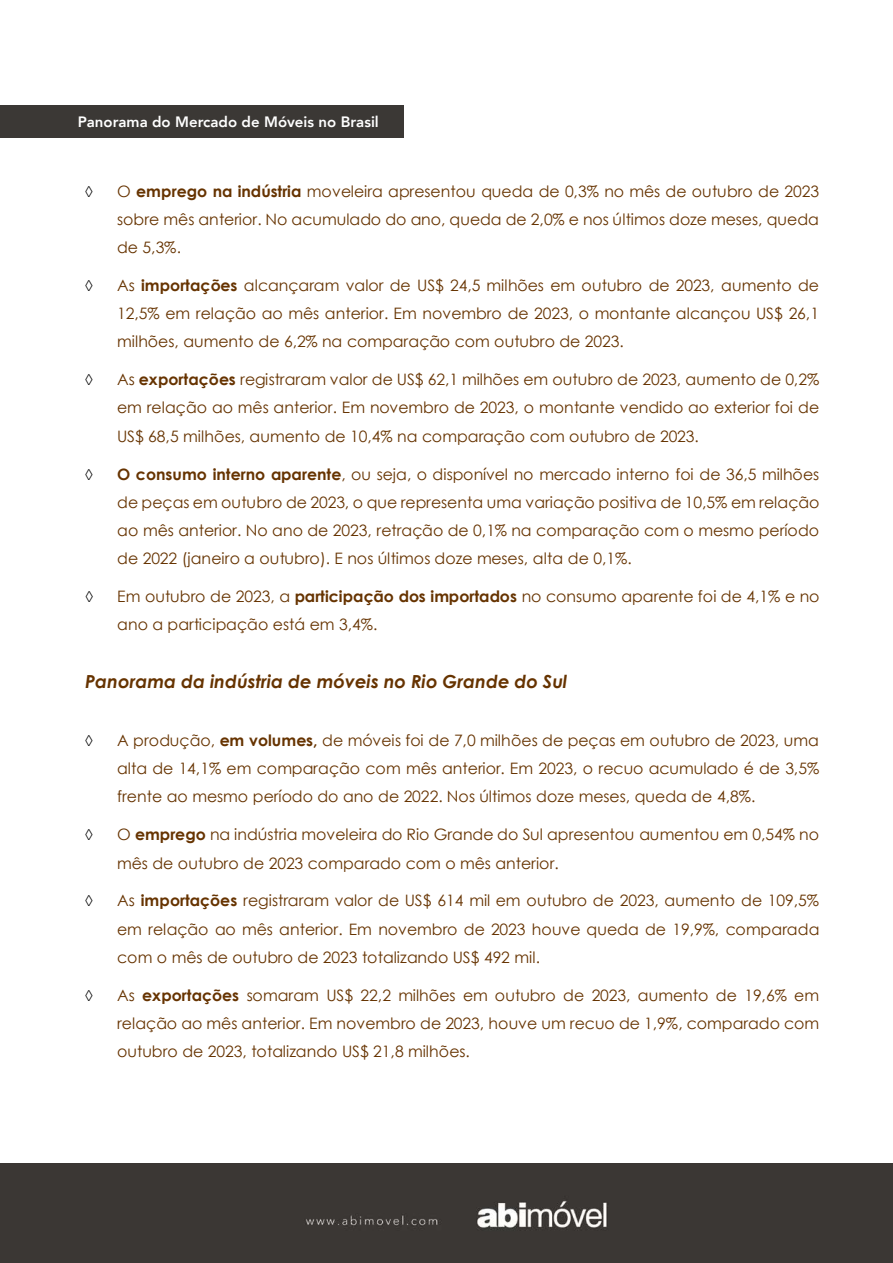
<style>
.page{position:relative;width:893px;height:1263px;background:#fff}
.page>*{position:absolute;margin:0;border:0;box-sizing:border-box;transform-origin:0 0}
.t1{font:italic 700 18px "Century Gothic";letter-spacing:.005em;color:#630}
.t2{font:15.75px/28.2px "Century Gothic";color:#630;text-align:justify}
.t3{font:800 15px "Avenir";color:#fff}
.s1{color:#000}
.s2{font-weight:700}
</style>
<div class="page">
<div style="left:0;top:105px;width:404px;height:32px;background:#3b3835"></div>
<div style="left:0;top:1163px;width:893px;height:100px;background:#3b3734"></div>
<p class="t3" style="left:78px;top:111px;width:303px">Panorama do Mercado de Móveis no Brasil</p>
<p class="t2" style="left:117px;top:177px;width:704px;text-indent:-32px"><span class="s1">→</span> O <span class="s2">emprego na indústria</span> moveleira apresentou queda de 0,3% no mês de outubro de 2023 sobre mês anterior. No acumulado do ano, queda de 2,0% e nos últimos doze meses, queda de 5,3%.</p>
<p class="t2" style="left:117px;top:271px;width:704px;text-indent:-32px"><span class="s1">→</span> As <span class="s2">importações</span> alcançaram valor de US$ 24,5 milhões em outubro de 2023, aumento de 12,5% em relação ao mês anterior. Em novembro de 2023, o montante alcançou US$ 26,1 milhões, aumento de 6,2% na comparação com outubro de 2023.</p>
<p class="t2" style="left:117px;top:365px;width:704px;text-indent:-32px"><span class="s1">→</span> As <span class="s2">exportações</span> registraram valor de US$ 62,1 milhões em outubro de 2023, aumento de 0,2% em relação ao mês anterior. Em novembro de 2023, o montante vendido ao exterior foi de US$ 68,5 milhões, aumento de 10,4% na comparação com outubro de 2023.</p>
<p class="t2" style="left:117px;top:459px;width:704px;text-indent:-32px"><span class="s1">→</span> <span class="s2">O consumo interno aparente</span>, ou seja, o disponível no mercado interno foi de 36,5 milhões de peças em outubro de 2023, o que representa uma variação positiva de 10,5% em relação ao mês anterior. No ano de 2023, retração de 0,1% na comparação com o mesmo período de 2022 (janeiro a outubro). E nos últimos doze meses, alta de 0,1%.</p>
<p class="t2" style="left:117px;top:582px;width:704px;text-indent:-32px"><span class="s1">→</span> Em outubro de 2023, a <span class="s2">participação dos importados</span> no consumo aparente foi de 4,1% e no ano a participação está em 3,4%.</p>
<p class="t1" style="left:85px;top:668px;width:483px">Panorama da indústria de móveis no Rio Grande do Sul</p>
<p class="t2" style="left:117px;top:726px;width:704px;text-indent:-32px"><span class="s1">→</span> A produção, <span class="s2">em volumes,</span> de móveis foi de 7,0 milhões de peças em outubro de 2023, uma alta de 14,1% em comparação com mês anterior. Em 2023, o recuo acumulado é de 3,5% frente ao mesmo período do ano de 2022. Nos últimos doze meses, queda de 4,8%.</p>
<p class="t2" style="left:117px;top:820px;width:704px;text-indent:-32px"><span class="s1">→</span> O <span class="s2">emprego</span> na indústria moveleira do Rio Grande do Sul apresentou aumentou em 0,54% no mês de outubro de 2023 comparado com o mês anterior.</p>
<p class="t2" style="left:117px;top:886px;width:704px;text-indent:-32px"><span class="s1">→</span> As <span class="s2">importações</span> registraram valor de US$ 614 mil em outubro de 2023, aumento de 109,5% em relação ao mês anterior. Em novembro de 2023 houve queda de 19,9%, comparada com o mês de outubro de 2023 totalizando US$ 492 mil.</p>
<p class="t2" style="left:117px;top:980px;width:704px;text-indent:-32px"><span class="s1">→</span> As <span class="s2">exportações</span> somaram US$ 22,2 milhões em outubro de 2023, aumento de 19,6% em relação ao mês anterior. Em novembro de 2023, houve um recuo de 1,9%, comparado com outubro de 2023, totalizando US$ 21,8 milhões.</p>
</div>
